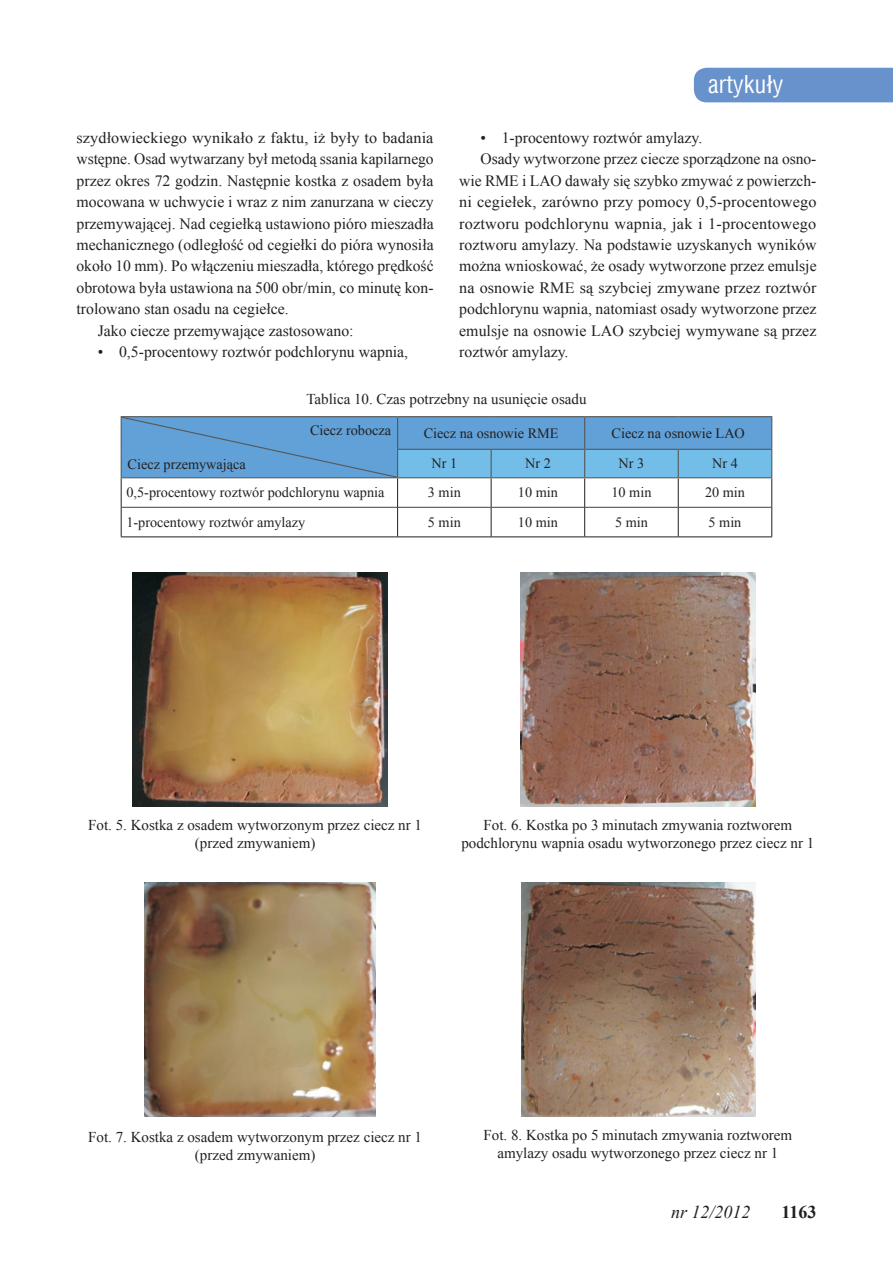
<style>
.page{position:relative;width:893px;height:1263px;background:#fff}
.page>*{position:absolute;margin:0;border:0;box-sizing:border-box;transform-origin:0 0}
.t1{font:24px "Switzerland Condensed";color:#fff}
.t2{font:italic 18px "Times New Roman";color:#231f20}
.t3{font:700 18px "Times New Roman";color:#231f20}
.t4{font:15.75px "Times New Roman";color:#231f20}
.t5{font:15px/18px "Times New Roman";color:#231f20;text-align:center}
.t6{font:14.25px "Times New Roman";color:#231f20}
</style>
<div class="page">
<div style="left:694px;top:68px;width:199px;height:34px;background:#6892cc"></div>
<hr style="left:121px;top:416px;width:277px;height:1px;background:#57585a">
<hr style="left:398px;top:416px;width:93px;height:1px;background:#57585a">
<hr style="left:491px;top:416px;width:94px;height:1px;background:#57585a">
<hr style="left:585px;top:416px;width:93px;height:1px;background:#57585a">
<hr style="left:678px;top:416px;width:94px;height:1px;background:#57585a">
<svg style="left:121px;top:417px;width:651px;height:120px"></svg>
<img style="left:133px;top:573px;width:254px;height:234px">
<img style="left:520px;top:573px;width:236px;height:234px">
<img style="left:144px;top:883px;width:232px;height:234px">
<img style="left:522px;top:882px;width:234px;height:234px">
<h1 class="t1" style="left:708px;top:70px;width:77px">artykuły</h1>
<p class="t4" style="left:77px;top:127px;width:358px">szydłowieckiego wynikało z faktu, iż były to badania</p>
<p class="t4" style="left:77px;top:148px;width:359px">wstępne. Osad wytwarzany był metodą ssania kapilarnego</p>
<p class="t4" style="left:77px;top:170px;width:359px">przez okres 72 godzin. Następnie kostka z osadem była</p>
<p class="t4" style="left:77px;top:191px;width:359px">mocowana w uchwycie i wraz z nim zanurzana w cieczy</p>
<p class="t4" style="left:77px;top:213px;width:359px">przemywającej. Nad cegiełką ustawiono pióro mieszadła</p>
<p class="t4" style="left:77px;top:234px;width:359px">mechanicznego (odległość od cegiełki do pióra wynosiła</p>
<p class="t4" style="left:77px;top:256px;width:359px">około 10 mm). Po włączeniu mieszadła, którego prędkość</p>
<p class="t4" style="left:77px;top:277px;width:359px">obrotowa była ustawiona na 500 obr/min, co minutę kon-</p>
<p class="t4" style="left:77px;top:298px;width:214px">trolowano stan osadu na cegiełce.</p>
<p class="t4" style="left:98px;top:320px;width:257px">Jako ciecze przemywające zastosowano:</p>
<p class="t4" style="left:98px;top:341px;width:312px">• 0,5-procentowy roztwór podchlorynu wapnia,</p>
<p class="t4" style="left:480px;top:127px;width:223px">• 1-procentowy roztwór amylazy.</p>
<p class="t4" style="left:480px;top:148px;width:337px">Osady wytworzone przez ciecze sporządzone na osno-</p>
<p class="t4" style="left:459px;top:170px;width:359px">wie RME i LAO dawały się szybko zmywać z powierzch-</p>
<p class="t4" style="left:459px;top:191px;width:359px">ni cegiełek, zarówno przy pomocy 0,5-procentowego</p>
<p class="t4" style="left:459px;top:213px;width:358px">roztworu podchlorynu wapnia, jak i 1-procentowego</p>
<p class="t4" style="left:459px;top:234px;width:359px">roztworu amylazy. Na podstawie uzyskanych wyników</p>
<p class="t4" style="left:459px;top:256px;width:359px">można wnioskować, że osady wytworzone przez emulsje</p>
<p class="t4" style="left:459px;top:277px;width:359px">na osnowie RME są szybciej zmywane przez roztwór</p>
<p class="t4" style="left:459px;top:298px;width:359px">podchlorynu wapnia, natomiast osady wytworzone przez</p>
<p class="t4" style="left:459px;top:320px;width:359px">emulsje na osnowie LAO szybciej wymywane są przez</p>
<p class="t4" style="left:459px;top:341px;width:111px">roztwór amylazy.</p>
<p class="t5" style="left:306px;top:390px;width:282px">Tablica 10. Czas potrzebny na usunięcie osadu</p>
<p class="t6" style="left:310px;top:421px;width:83px">Ciecz robocza</p>
<p class="t6" style="left:424px;top:424px;width:136px">Ciecz na osnowie RME</p>
<p class="t6" style="left:612px;top:424px;width:135px">Ciecz na osnowie LAO</p>
<p class="t6" style="left:431px;top:454px;width:27px">Nr 1</p>
<p class="t6" style="left:525px;top:454px;width:27px">Nr 2</p>
<p class="t6" style="left:619px;top:454px;width:27px">Nr 3</p>
<p class="t6" style="left:712px;top:454px;width:27px">Nr 4</p>
<p class="t6" style="left:128px;top:455px;width:120px">Ciecz przemywająca</p>
<p class="t6" style="left:126px;top:483px;width:260px">0,5-procentowy roztwór podchlorynu wapnia</p>
<p class="t6" style="left:428px;top:483px;width:34px">3 min</p>
<p class="t6" style="left:518px;top:483px;width:41px">10 min</p>
<p class="t6" style="left:611px;top:483px;width:41px">10 min</p>
<p class="t6" style="left:705px;top:483px;width:41px">20 min</p>
<p class="t6" style="left:126px;top:513px;width:180px">1-procentowy roztwór amylazy</p>
<p class="t6" style="left:428px;top:513px;width:34px">5 min</p>
<p class="t6" style="left:518px;top:513px;width:41px">10 min</p>
<p class="t6" style="left:615px;top:513px;width:34px">5 min</p>
<p class="t6" style="left:709px;top:513px;width:34px">5 min</p>
<p class="t5" style="left:88px;top:815px;width:335px">Fot. 5. Kostka z osadem wytworzonym przez ciecz nr 1 (przed zmywaniem)</p>
<p class="t5" style="left:461px;top:815px;width:354px">Fot. 6. Kostka po 3 minutach zmywania roztworem podchlorynu wapnia osadu wytworzonego przez ciecz nr 1</p>
<p class="t5" style="left:88px;top:1127px;width:335px">Fot. 7. Kostka z osadem wytworzonym przez ciecz nr 1 (przed zmywaniem)</p>
<p class="t5" style="left:483px;top:1125px;width:310px">Fot. 8. Kostka po 5 minutach zmywania roztworem amylazy osadu wytworzonego przez ciecz nr 1</p>
<p class="t2" style="left:671px;top:1200px;width:81px">nr 12/2012</p>
<p class="t3" style="left:781px;top:1199px;width:37px">1163</p>
</div>
